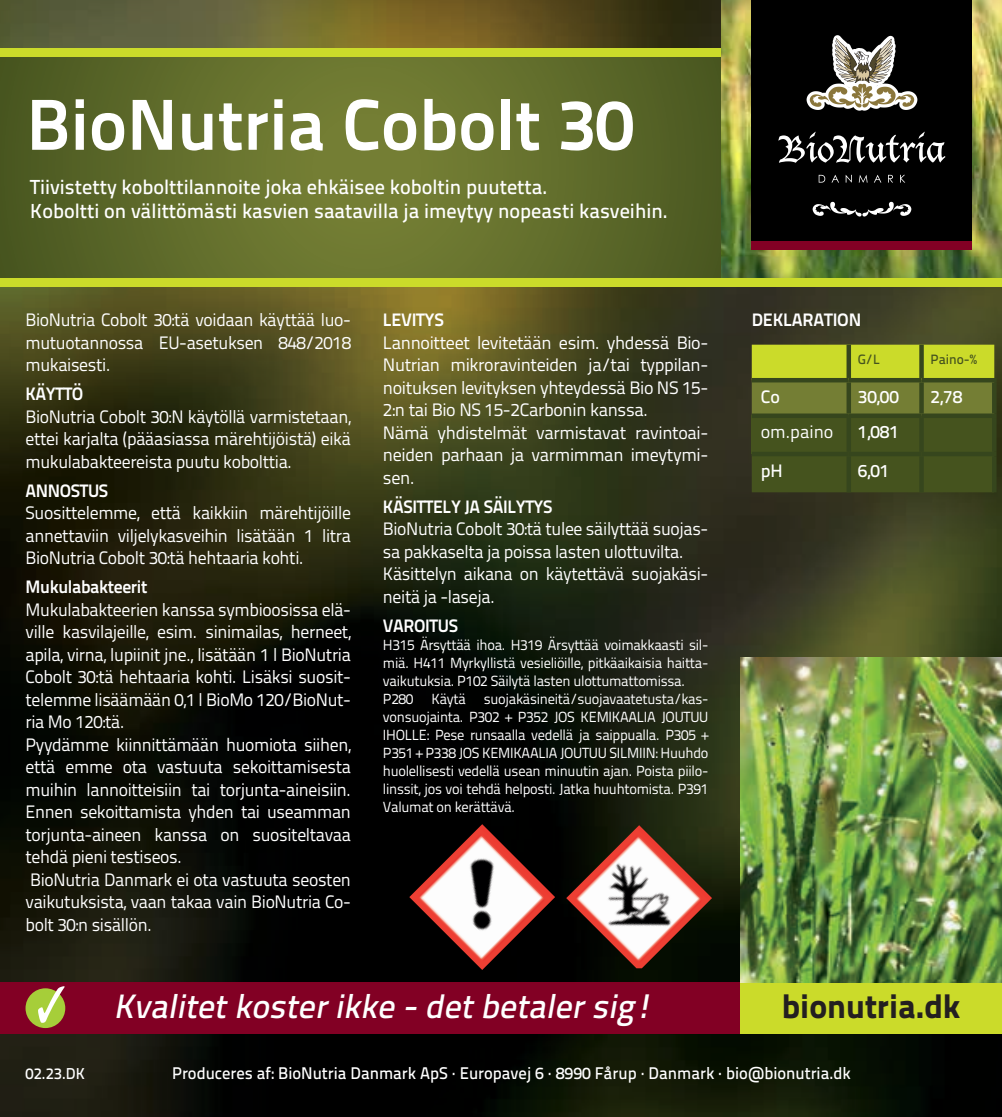
<style>
.page{position:relative;width:1002px;height:1117px;background:#fff}
.page>*{position:absolute;margin:0;border:0;box-sizing:border-box;transform-origin:0 0}
.t1{font:700 72px "Titillium Text 22 L";color:#fff}
.t2{font:italic 500 33.75px "Titillium Text 22 L";color:#fff}
.t3{font:800 33.75px "Titillium Text 22 L";color:#231f20}
.t4{font:500 20.25px/24.8px "Titillium Text 22 L";color:#fff}
.t5{font:18px/22.5px "Titillium Text 22 L";letter-spacing:-.02em;color:#fff;text-align:justify}
.t6{font:700 18px "Titillium Text 22 L";letter-spacing:-.02em;color:#fff}
.t7{font:500 18px "Titillium Text 22 L";color:#fff}
.t8{font:500 16.88px "Titillium Text 22 L";color:#fff}
.t9{font:500 15.75px "Titillium Text 22 L";color:#fff}
.t10{font:14.62px/18px "Titillium Text 22 L";letter-spacing:-.02em;color:#fff}
.t11{font:500 13.5px "Titillium Text 22 L";color:#45531e}
</style>
<div class="page">
<img style="left:0;top:0;width:1001px;height:1116px">
<svg style="left:0;top:57px;width:721px;height:220px;background:#606c2b"></svg>
<div style="left:0;top:48px;width:1001px;height:9px;background:#cbdb2a"></div>
<img style="left:721px;top:0;width:280px;height:277px">
<div style="left:751px;top:0;width:221px;height:243px;background:#000"></div>
<div style="left:751px;top:241px;width:221px;height:8px;background:#820024"></div>
<svg style="left:806px;top:35px;width:111px;height:76px"></svg>
<svg style="left:812px;top:201px;width:99px;height:15px"></svg>
<svg style="left:778px;top:131px;width:167px;height:32px"></svg>
<svg style="left:818px;top:175px;width:7px;height:7px"></svg>
<svg style="left:831px;top:175px;width:7px;height:7px"></svg>
<svg style="left:845px;top:175px;width:6px;height:7px"></svg>
<svg style="left:858px;top:175px;width:9px;height:7px"></svg>
<svg style="left:874px;top:175px;width:7px;height:7px"></svg>
<svg style="left:888px;top:175px;width:4px;height:7px"></svg>
<svg style="left:900px;top:175px;width:5px;height:7px"></svg>
<div style="left:0;top:277px;width:1001px;height:9px;background:#cbdb2a"></div>
<div style="left:0;top:982px;width:740px;height:51px;background:#820024"></div>
<div style="left:26px;top:988px;width:39px;height:39px;background:#a6ce39;border-radius:50%"></div>
<svg style="left:38px;top:986px;width:27px;height:36px"></svg>
<img style="left:566px;top:825px;width:146px;height:143px">
<div style="left:740px;top:982px;width:261px;height:51px;background:#cbdb2a"></div>
<img style="left:740px;top:657px;width:261px;height:325px">
<svg style="left:751px;top:344px;width:243px;height:148px;background:#707e25"></svg>
<svg style="left:846px;top:344px;width:4px;height:34px"></svg>
<svg style="left:919px;top:344px;width:4px;height:34px"></svg>
<hr style="left:751px;top:378px;width:97px;height:4px;background:#36461d">
<hr style="left:848px;top:378px;width:73px;height:4px;background:#36461d">
<svg style="left:846px;top:382px;width:4px;height:31px"></svg>
<hr style="left:921px;top:378px;width:75px;height:4px;background:#36461d">
<svg style="left:919px;top:382px;width:4px;height:31px"></svg>
<div style="left:991px;top:382px;width:5px;height:31px;background:#36461d"></div>
<div style="left:751px;top:413px;width:97px;height:5px;background:#36461d"></div>
<div style="left:848px;top:413px;width:73px;height:5px;background:#36461d"></div>
<hr style="left:846px;top:418px;width:4px;height:33px;background:#36461d">
<div style="left:921px;top:413px;width:75px;height:5px;background:#36461d"></div>
<hr style="left:919px;top:418px;width:4px;height:33px;background:#36461d">
<div style="left:991px;top:418px;width:5px;height:33px;background:#36461d"></div>
<div style="left:751px;top:451px;width:97px;height:5px;background:#36461d"></div>
<div style="left:848px;top:451px;width:73px;height:5px;background:#36461d"></div>
<hr style="left:846px;top:456px;width:4px;height:36px;background:#36461d">
<div style="left:921px;top:451px;width:75px;height:5px;background:#36461d"></div>
<hr style="left:919px;top:456px;width:4px;height:36px;background:#36461d">
<div style="left:991px;top:456px;width:5px;height:36px;background:#36461d"></div>
<img style="left:409px;top:824px;width:146px;height:145px">
<h1 class="t1" style="left:27px;top:69px;width:608px">BioNutria Cobolt 30</h1>
<p class="t4" style="left:30px;top:173px;width:639px">Tiivistetty kobolttilannoite joka ehkäisee koboltin puutetta.<br>Koboltti on välittömästi kasvien saatavilla ja imeytyy nopeasti kasveihin.</p>
<p class="t5" style="left:26px;top:308px;width:327px">BioNutria Cobolt 30:tä voidaan käyttää luo&shy;mutuotannossa EU-asetuksen 848/2018 mukaisesti.</p>
<p class="t6" style="left:26px;top:380px;width:59px">KÄYTTÖ</p>
<p class="t5" style="left:26px;top:404px;width:327px">BioNutria Cobolt 30:N käytöllä varmistetaan, ettei karjalta (pääasiassa märehtijöistä) eikä mukulabakteereista puutu kobolttia.</p>
<p class="t6" style="left:26px;top:476px;width:84px">ANNOSTUS</p>
<p class="t5" style="left:26px;top:500px;width:327px">Suosittelemme, että kaikkiin märehtijöille annettaviin viljelykasveihin lisätään 1 litra BioNutria Cobolt 30:tä hehtaaria kohti.</p>
<p class="t6" style="left:26px;top:572px;width:123px">Mukulabakteerit</p>
<p class="t5" style="left:26px;top:597px;width:327px;text-align:left">Mukulabakteerien kanssa symbioosissa elä&shy;ville kasvilajeille, esim. sinimailas, herneet, apila, virna, lupiinit jne., lisätään 1 l BioNutria Cobolt 30:tä hehtaaria kohti. Lisäksi suosit&shy;telemme lisäämään 0,1 l BioMo 120/BioNut&shy;ria Mo 120:tä.<br>Pyydämme kiinnittämään huomiota siihen, että emme ota vastuuta sekoittamisesta muihin lannoitteisiin tai torjunta-aineisiin.<br>Ennen sekoittamista yhden tai useamman torjunta-aineen kanssa on suositeltavaa tehdä pieni testiseos.<br>BioNutria Danmark ei ota vastuuta seosten vaikutuksista, vaan takaa vain BioNutria Co&shy;bolt 30:n sisällön.</p>
<p class="t6" style="left:383px;top:306px;width:62px">LEVITYS</p>
<p class="t5" style="left:383px;top:330px;width:327px;text-align:left">Lannoitteet levitetään esim. yhdessä Bio-Nutrian mikroravinteiden ja/tai typpilan&shy;noituksen levityksen yhteydessä Bio NS 15- 2:n tai Bio NS 15-2Carbonin kanssa.<br>Nämä yhdistelmät varmistavat ravintoai&shy;neiden parhaan ja varmimman imeytymi&shy;sen.</p>
<p class="t6" style="left:383px;top:492px;width:171px">KÄSITTELY JA SÄILYTYS</p>
<p class="t5" style="left:383px;top:516px;width:327px;text-align:left">BioNutria Cobolt 30:tä tulee säilyttää suojas&shy;sa pakkaselta ja poissa lasten ulottuvilta.<br>Käsittelyn aikana on käytettävä suojakäsi&shy;neitä ja -laseja.</p>
<p class="t6" style="left:383px;top:611px;width:77px">VAROITUS</p>
<p class="t10" style="left:383px;top:634px;width:327px">H315 Ärsyttää ihoa. H319 Ärsyttää voimakkaasti sil&shy;miä. H411 Myrkyllistä vesieliöille, pitkäaikaisia haitta&shy;vaikutuksia. P102 Säilytä lasten ulottumattomissa.<br>P280 Käytä suojakäsineitä/suojavaatetusta/kas&shy;vonsuojainta. P302 + P352 JOS KEMIKAALIA JOUTUU IHOLLE: Pese runsaalla vedellä ja saippualla. P305 + P351 + P338 JOS KEMIKAALIA JOUTUU SILMIIN: Huuhdo huolellisesti vedellä usean minuutin ajan. Poista piilo&shy;linssit, jos voi tehdä helposti. Jatka huuhtomista. P391<br>Valumat on kerättävä.</p>
<h2 class="t2" style="left:114px;top:980px;width:548px">Kvalitetkosterikke -detbetalersig!</h2>
<p class="t6" style="left:751px;top:306px;width:111px">DEKLARATION</p>
<p class="t11" style="left:857px;top:349px;width:24px">G/L</p>
<p class="t11" style="left:930px;top:349px;width:48px">Paino-%</p>
<p class="t7" style="left:760px;top:383px;width:21px">Co</p>
<p class="t7" style="left:857px;top:383px;width:43px">30,00</p>
<p class="t7" style="left:930px;top:383px;width:33px">2,78</p>
<p class="t5" style="left:760px;top:419px;width:74px">om.paino</p>
<p class="t7" style="left:857px;top:418px;width:43px">1,081</p>
<p class="t7" style="left:760px;top:456px;width:24px">pH</p>
<p class="t7" style="left:857px;top:456px;width:33px">6,01</p>
<h2 class="t3" style="left:781px;top:979px;width:180px">bionutria.dk</h2>
<p class="t9" style="left:26px;top:1060px;width:61px">02.23.DK</p>
<p class="t8" style="left:172px;top:1059px;width:680px">Produceres af: BioNutria Danmark ApS · Europavej 6 · 8990 Fårup · Danmark · bio@bionutria.dk</p>
</div>
